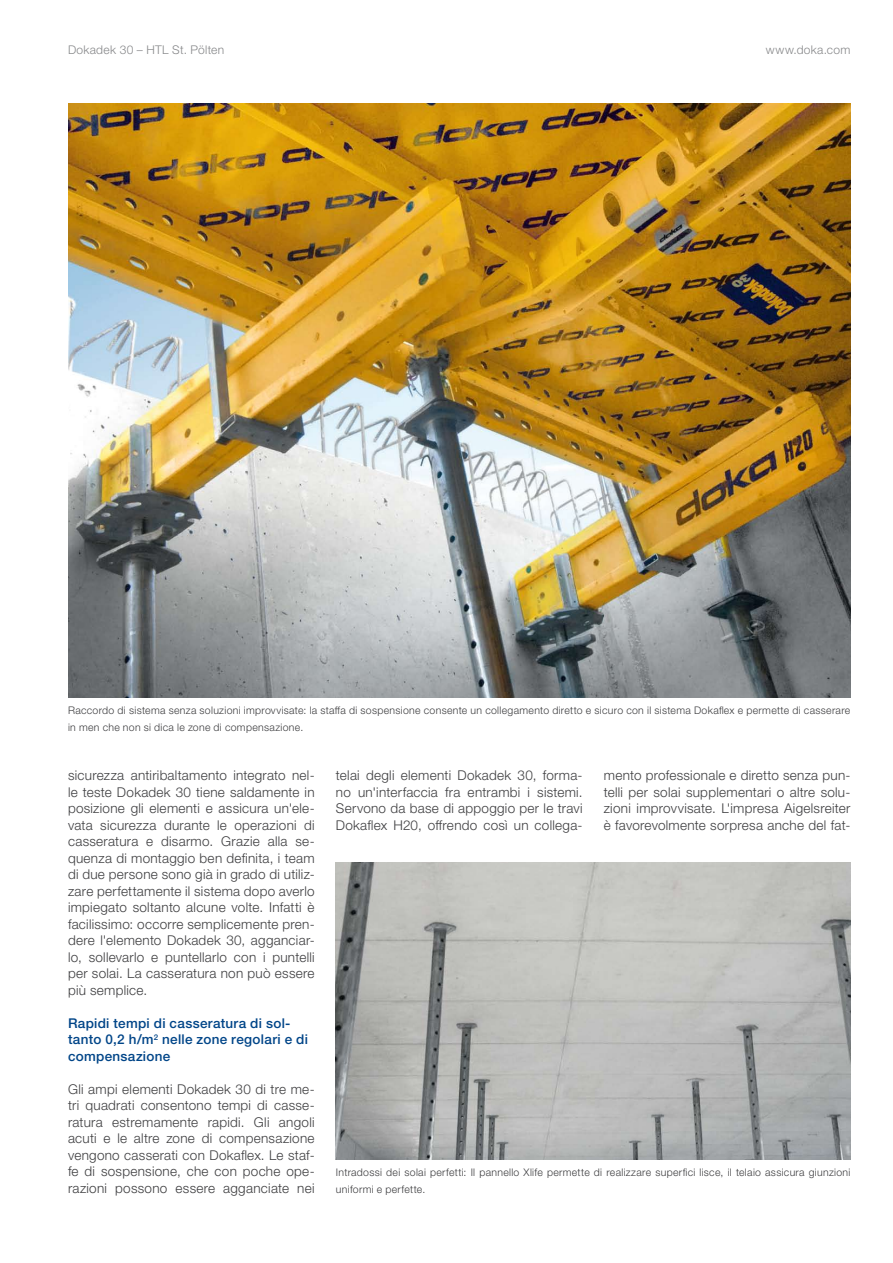
<style>
.page{position:relative;width:893px;height:1263px;background:#fff}
.page>*{position:absolute;margin:0;border:0;box-sizing:border-box;transform-origin:0 0}
.t1{font:300 13.5px/16.5px "Helvetica Neue LTW1 G";letter-spacing:.02em;color:#3e3e40;text-align:justify}
.t2{font:500 13.5px/16.5px "Helvetica Neue LTW1 G";letter-spacing:.02em;color:#004588}
.t3{font:300 12px "Helvetica Neue LTW1 G";letter-spacing:.025em;color:#87888a}
.t4{font:300 10.5px/16.5px "Helvetica Neue LTW1 G";letter-spacing:.03em;color:#3e3e40}
</style>
<div class="page">
<img style="left:68px;top:104px;width:782px;height:594px">
<img style="left:336px;top:862px;width:514px;height:298px">
<p class="t3" style="left:68px;top:42px;width:158px">Dokadek 30 – HTL St. Pölten</p>
<p class="t3" style="left:766px;top:42px;width:86px">www.doka.com</p>
<p class="t4" style="left:68px;top:702px;width:784px">Raccordo di sistema senza soluzioni improvvisate: la staffa di sospensione consente un collegamento diretto e sicuro con il sistema Dokaflex e permette di casserare in men che non si dica le zone di compensazione.</p>
<p class="t1" style="left:68px;top:767px;width:248px">sicurezza antiribaltamento integrato nel&shy;le teste Dokadek 30 tiene saldamente in posizione gli elementi e assicura un'ele&shy;vata sicurezza durante le operazioni di casseratura e disarmo. Grazie alla se&shy;quenza di montaggio ben definita, i team di due persone sono già in grado di utiliz&shy;zare perfettamente il sistema dopo averlo impiegato soltanto alcune volte. Infatti è facilissimo: occorre semplicemente pren&shy;dere l'elemento Dokadek 30, agganciar&shy;lo, sollevarlo e puntellarlo con i puntelli per solai. La casseratura non può essere più semplice.</p>
<p class="t2" style="left:68px;top:1014px;width:242px">Rapidi tempi di casseratura di sol&shy;tanto 0,2 h/m<sup>2</sup> nelle zone regolari e di compensazione</p>
<p class="t1" style="left:68px;top:1080px;width:248px">Gli ampi elementi Dokadek 30 di tre me&shy;tri quadrati consentono tempi di casse&shy;ratura estremamente rapidi. Gli angoli acuti e le altre zone di compensazione vengono casserati con Dokaflex. Le staf&shy;fe di sospensione, che con poche ope&shy;razioni possono essere agganciate nei</p>
<p class="t1" style="left:336px;top:767px;width:248px">telai degli elementi Dokadek 30, forma&shy;no un'interfaccia fra entrambi i sistemi.<br>Servono da base di appoggio per le travi Dokaflex H20, offrendo così un collega-</p>
<p class="t1" style="left:604px;top:767px;width:248px">mento professionale e diretto senza pun&shy;telli per solai supplementari o altre solu&shy;zioni improvvisate. L'impresa Aigelsreiter è favorevolmente sorpresa anche del fat-</p>
<p class="t4" style="left:336px;top:1164px;width:516px">Intradossi dei solai perfetti: Il pannello Xlife permette di realizzare superfici lisce, il telaio assicura giunzioni uniformi e perfette.</p>
</div>
